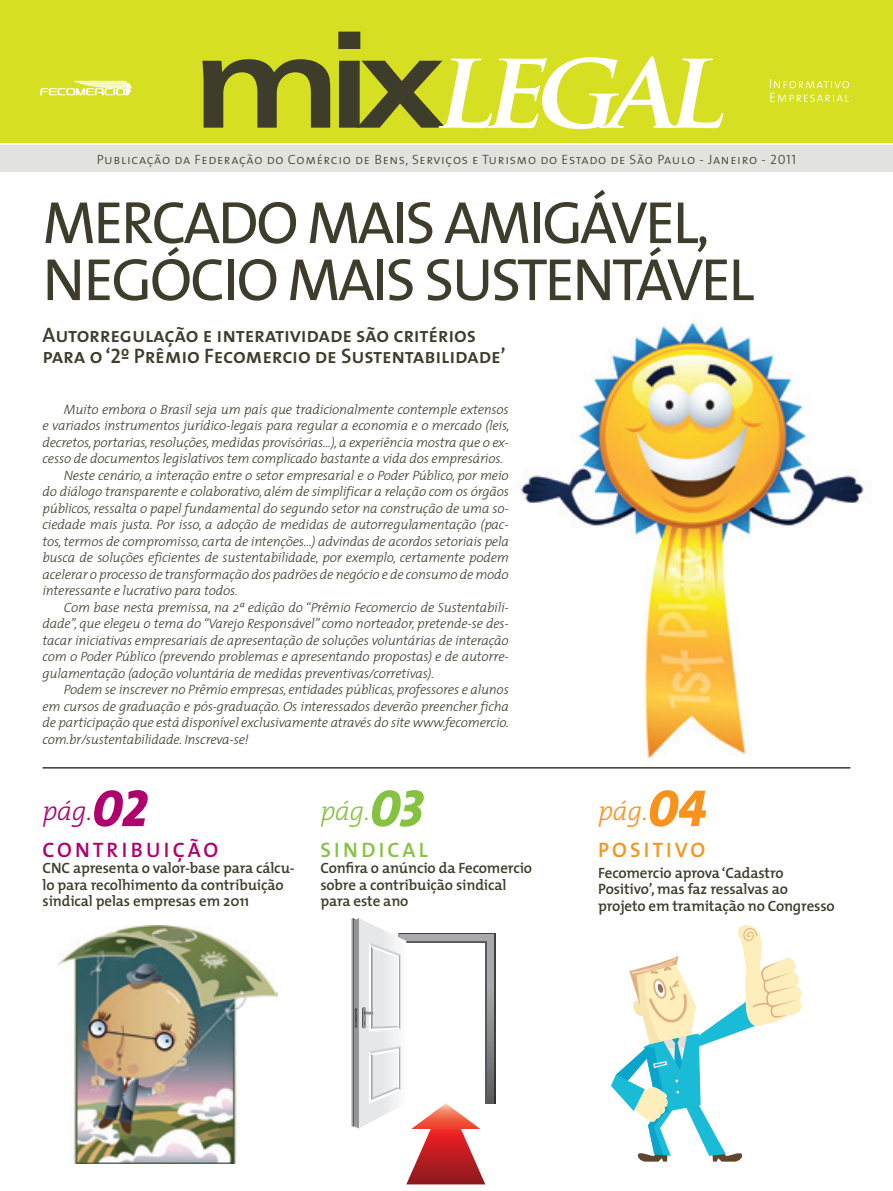
<style>
.page{position:relative;width:893px;height:1191px;background:#fff}
.page>*{position:absolute;margin:0;border:0;box-sizing:border-box;transform-origin:0 0}
.t1{font:italic 700 108px "Trajan Pro";color:#fff}
.t2{font:60px/57px "The Mix Caps";letter-spacing:-.04em;color:#3e3c2b}
.t3{font:italic 300 27px "The Mix";color:#af016e}
.t4{font:italic 300 27px "The Mix";color:#86c241}
.t5{font:italic 300 27px "The Mix";color:#f7931d}
.t6{font:21px/21px "The Mix Semi Bold Caps";letter-spacing:-.01em;color:#3e3c2b}
.t7{font:21px "The Mix Semi Bold Caps";color:#af016e}
.t8{font:21px "The Mix Semi Bold Caps";color:#f7931d}
.t9{font:21px "The Mix Semi Bold Caps";color:#86c241}
.t10{font:600 15px/16.5px "The Mix";letter-spacing:-.01em;color:#3e3c2b}
.t11{font:italic 300 13.5px "The Mix";letter-spacing:-.015em;color:#3e3c2b}
.t12{font:13.5px "The Mix Light Caps";letter-spacing:.05em;color:#3e3c2b}
.s1{font-family:"Zurich BT";font-style:normal;font-stretch:expanded;font-size:133.2px;color:#3e3c2b}
.s2{font-family:"The Mix Extra Bold Caps";font-weight:400;font-size:52.5px}
</style>
<div class="page">
<img style="left:520px;top:321px;width:344px;height:438px">
<hr style="left:43px;top:767px;width:807px;height:1px;background:#3e3c2b">
<div style="left:0;top:146px;width:893px;height:26px;background:#e2e2de"></div>
<div style="left:0;top:0;width:893px;height:142px;background:#d6df21"></div>
<svg style="left:40px;top:81px;width:92px;height:14px"></svg>
<svg style="left:770px;top:79px;width:79px;height:23px"></svg>
<img style="left:58px;top:925px;width:220px;height:238px">
<svg style="left:611px;top:925px;width:191px;height:237px"></svg>
<svg style="left:495px;top:934px;width:1px;height:169px"></svg>
<hr style="left:399px;top:933px;width:97px;height:1px;background:#3e3e3f">
<svg style="left:351px;top:918px;width:144px;height:266px"></svg>
<h1 class="t1" style="left:192px;top:21px;width:557px"><span class="s1">mix</span>legal</h1>
<p class="t12" style="left:97px;top:149px;width:701px">Publicação da Federação do Comércio de Bens, Serviços e Turismo do Estado de São Paulo - Janeiro - 2011</p>
<h2 class="t2" style="left:43px;top:192px;width:713px">MERCADO MAIS AMIGÁVEL,<br>NEGÓCIO MAIS SUSTENTÁVEL</h2>
<h3 class="t6" style="left:43px;top:324px;width:465px">Autorregulação e interatividade são critérios para o ‘2º Prêmio Fecomercio de Sustentabilidade’</h3>
<p class="t11" style="left:64px;top:398px;width:447px">Muito embora o Brasil seja um país que tradicionalmente contemple extensos</p>
<p class="t11" style="left:43px;top:414px;width:468px">e variados instrumentos jurídico-legais para regular a economia e o mercado (leis,</p>
<p class="t11" style="left:43px;top:431px;width:468px">decretos, portarias, resoluções, medidas provisórias...), a experiência mostra que o ex-</p>
<p class="t11" style="left:43px;top:447px;width:462px">cesso de documentos legislativos tem complicado bastante a vida dos empresários.</p>
<p class="t11" style="left:64px;top:464px;width:446px">Neste cenário, a interação entre o setor empresarial e o Poder Público, por meio</p>
<p class="t11" style="left:43px;top:480px;width:468px">do diálogo transparente e colaborativo, além de simplificar a relação com os órgãos</p>
<p class="t11" style="left:43px;top:497px;width:468px">públicos, ressalta o papel fundamental do segundo setor na construção de uma so-</p>
<p class="t11" style="left:43px;top:513px;width:468px">ciedade mais justa. Por isso, a adoção de medidas de autorregulamentação (pac-</p>
<p class="t11" style="left:43px;top:530px;width:468px">tos, termos de compromisso, carta de intenções...) advindas de acordos setoriais pela</p>
<p class="t11" style="left:43px;top:546px;width:468px">busca de soluções eficientes de sustentabilidade, por exemplo, certamente podem</p>
<p class="t11" style="left:43px;top:563px;width:468px">acelerar o processo de transformação dos padrões de negócio e de consumo de modo</p>
<p class="t11" style="left:43px;top:579px;width:197px">interessante e lucrativo para todos.</p>
<p class="t11" style="left:64px;top:596px;width:447px">Com base nesta premissa, na 2ª edição do “Prêmio Fecomercio de Sustentabili-</p>
<p class="t11" style="left:43px;top:612px;width:468px">dade”, que elegeu o tema do “Varejo Responsável” como norteador, pretende-se des-</p>
<p class="t11" style="left:43px;top:629px;width:468px">tacar iniciativas empresariais de apresentação de soluções voluntárias de interação</p>
<p class="t11" style="left:43px;top:645px;width:468px">com o Poder Público (prevendo problemas e apresentando propostas) e de autorre-</p>
<p class="t11" style="left:43px;top:662px;width:393px">gulamentação (adoção voluntária de medidas preventivas/corretivas).</p>
<p class="t11" style="left:64px;top:678px;width:447px">Podem se inscrever no Prêmio empresas, entidades públicas, professores e alunos</p>
<p class="t11" style="left:43px;top:695px;width:468px">em cursos de graduação e pós-graduação. Os interessados deverão preencher ficha</p>
<p class="t11" style="left:43px;top:711px;width:468px">de participação que está disponível exclusivamente através do site www.fecomercio.</p>
<p class="t11" style="left:43px;top:728px;width:208px">com.br/sustentabilidade. Inscreva-se!</p>
<h3 class="t3" style="left:43px;top:788px;width:106px">pág.<span class="s2">02</span></h3>
<h3 class="t4" style="left:320px;top:788px;width:104px">pág.<span class="s2">03</span></h3>
<h3 class="t5" style="left:598px;top:788px;width:110px">pág.<span class="s2">04</span></h3>
<h3 class="t7" style="left:43px;top:832px;width:177px">Contribuição</h3>
<p class="t10" style="left:43px;top:859px;width:254px">CNC apresenta o valor-base para cálcu&shy;lo para recolhimento da contribuição sindical pelas empresas em 2011</p>
<h3 class="t9" style="left:320px;top:832px;width:108px">Sindical</h3>
<p class="t10" style="left:320px;top:859px;width:213px">Confira o anúncio da Fecomercio sobre a contribuição sindical para este ano</p>
<h3 class="t8" style="left:598px;top:832px;width:108px">Positivo</h3>
<p class="t10" style="left:598px;top:864px;width:238px">Fecomercio aprova ‘Cadastro<br>Positivo’, mas faz ressalvas ao projeto em tramitação no Congresso</p>
</div>
